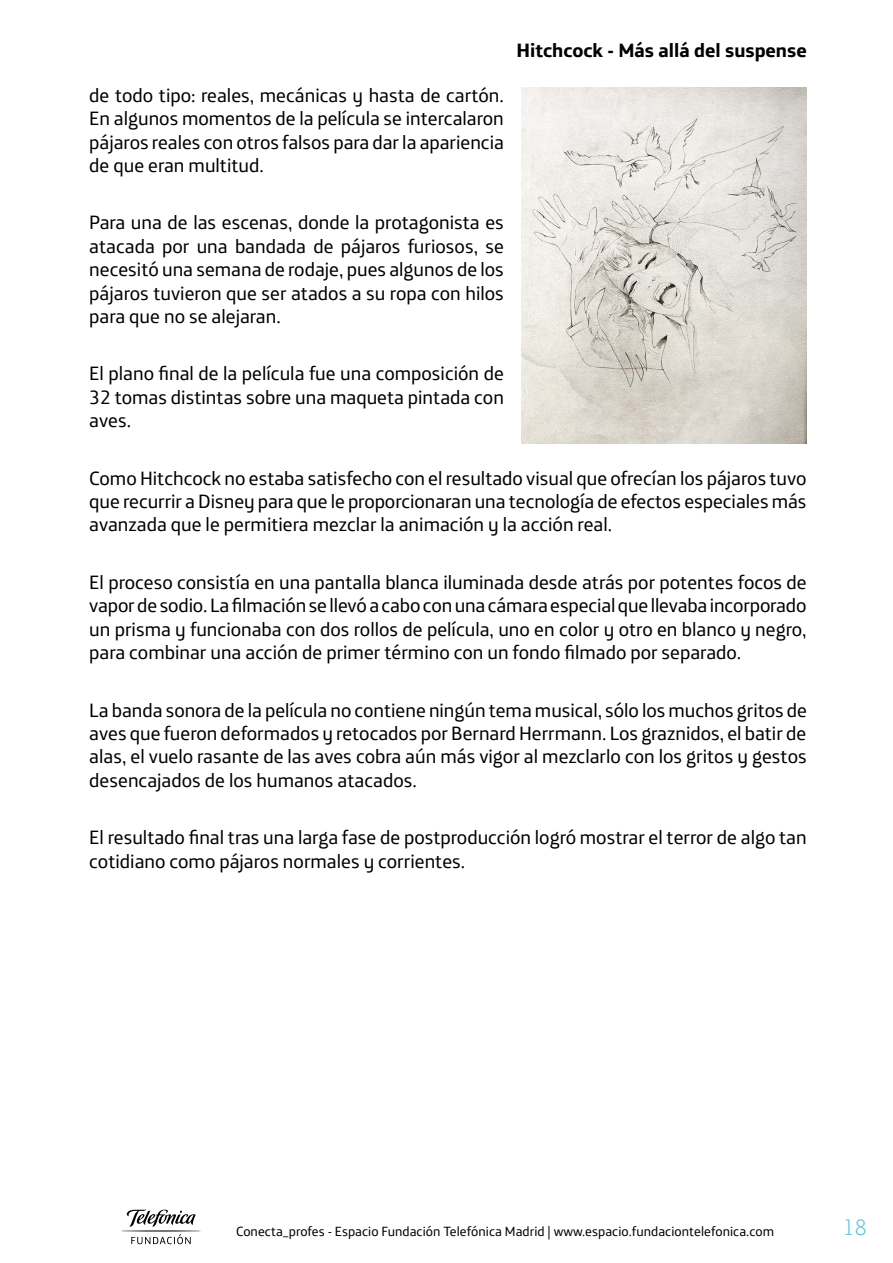
<style>
.page{position:relative;width:893px;height:1263px;background:#fff}
.page>*{position:absolute;margin:0;border:0;box-sizing:border-box;transform-origin:0 0}
.t1{font:300 22.5px "Telefonica Headline";color:#61c3db}
.t2{font:19.5px/23.4px "Telefonica Text";color:#000;text-align:justify}
.t3{font:700 19.5px "Telefonica Text";color:#000}
.t4{font:13.5px "Telefonica Text";letter-spacing:.005em;color:#000}
</style>
<div class="page">
<svg style="left:121px;top:1209px;width:80px;height:35px"></svg>
<img style="left:521px;top:87px;width:286px;height:357px">
<p class="t2" style="left:89px;top:81px;width:416px">de todo tipo: reales, mecánicas y hasta de cartón.<br>En algunos momentos de la película se intercalaron pájaros reales con otros falsos para dar la apariencia de que eran multitud.</p>
<p class="t2" style="left:89px;top:209px;width:416px">Para una de las escenas, donde la protagonista es atacada por una bandada de pájaros furiosos, se necesitó una semana de rodaje, pues algunos de los pájaros tuvieron que ser atados a su ropa con hilos para que no se alejaran.</p>
<p class="t2" style="left:89px;top:360px;width:416px">El plano final de la película fue una composición de 32 tomas distintas sobre una maqueta pintada con aves.</p>
<p class="t3" style="left:516px;top:33px;width:292px">Hitchcock - Más allá del suspense</p>
<p class="t2" style="left:89px;top:464px;width:719px">Como Hitchcock no estaba satisfecho con el resultado visual que ofrecían los pájaros tuvo que recurrir a Disney para que le proporcionaran una tecnología de efectos especiales más avanzada que le permitiera mezclar la animación y la acción real.</p>
<p class="t2" style="left:89px;top:568px;width:719px">El proceso consistía en una pantalla blanca iluminada desde atrás por potentes focos de vapor de sodio. La filmación se llevó a cabo con una cámara especial que llevaba incorporado un prisma y funcionaba con dos rollos de película, uno en color y otro en blanco y negro, para combinar una acción de primer término con un fondo filmado por separado.</p>
<p class="t2" style="left:89px;top:696px;width:719px">La banda sonora de la película no contiene ningún tema musical, sólo los muchos gritos de aves que fueron deformados y retocados por Bernard Herrmann. Los graznidos, el batir de alas, el vuelo rasante de las aves cobra aún más vigor al mezclarlo con los gritos y gestos desencajados de los humanos atacados.</p>
<p class="t2" style="left:89px;top:824px;width:719px">El resultado final tras una larga fase de postproducción logró mostrar el terror de algo tan cotidiano como pájaros normales y corrientes.</p>
<p class="t4" style="left:236px;top:1220px;width:539px">Conecta_profes - Espacio Fundación Telefónica Madrid | www.espacio.fundaciontelefonica.com</p>
<p class="t1" style="left:843px;top:1209px;width:25px">18</p>
</div>
